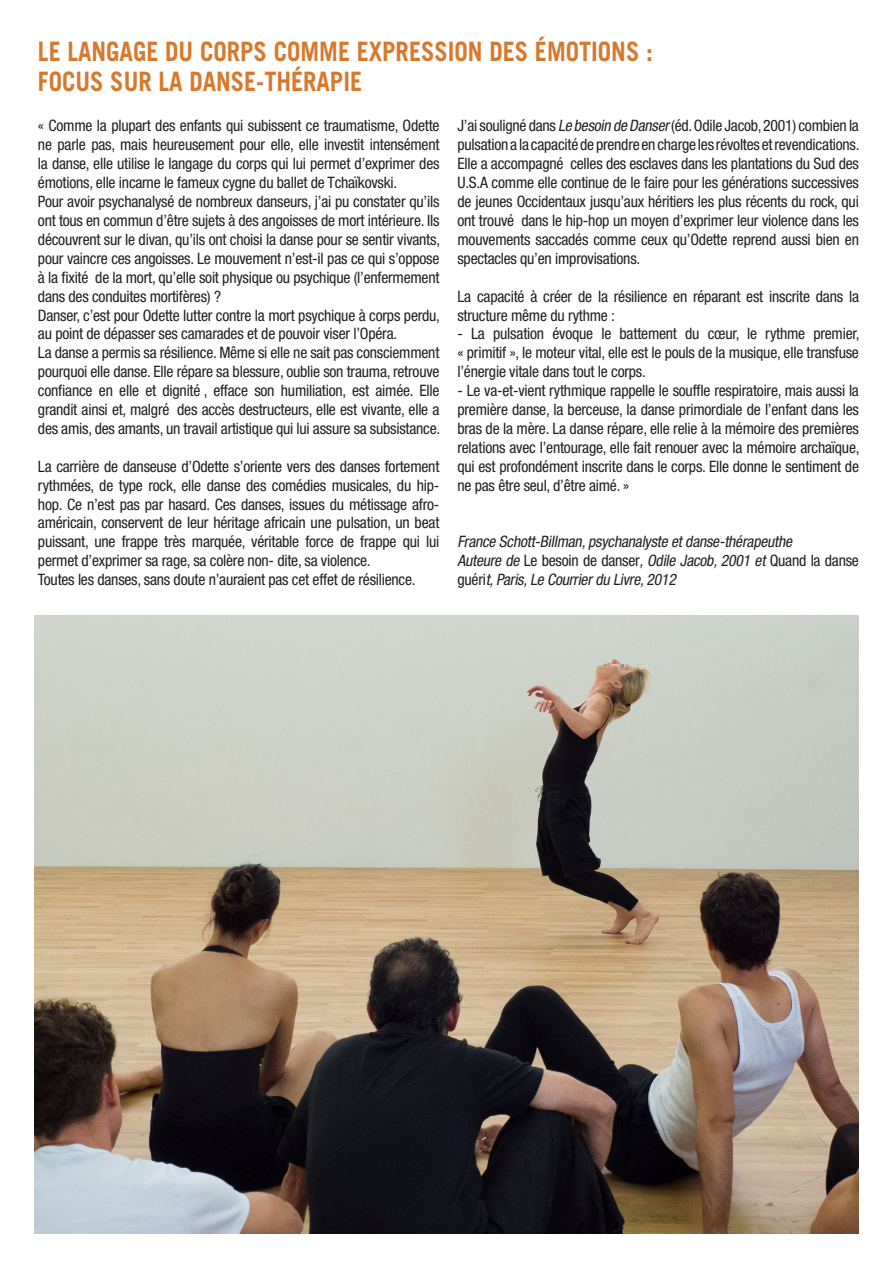
<style>
.page{position:relative;width:893px;height:1263px;background:#fff}
.page>*{position:absolute;margin:0;border:0;box-sizing:border-box;transform-origin:0 0}
.t1{font:700 26.85px "Trade Gothic LT Std";color:#d8782c;scale:.9 1}
.t2{font:condensed 15.75px/18.9px "Helvetica Neue";letter-spacing:-.015em;color:#231f20;text-align:justify}
.t3{font:italic condensed 15.75px/18.9px "Helvetica Neue";color:#231f20}
.s1{font-style:italic}
.s2{font-style:normal}
</style>
<div class="page">
<img style="left:34px;top:616px;width:825px;height:617px">
<p class="t1" style="left:38px;top:35px;width:685px">LE LANGAGE DU CORPS COMME EXPRESSION DES ÉMOTIONS :</p>
<p class="t1" style="left:38px;top:65px;width:362px">FOCUS SUR LA DANSE-THÉRAPIE</p>
<p class="t2" style="left:38px;top:116px;width:403px">« Comme la plupart des enfants qui subissent ce traumatisme, Odette ne parle pas, mais heureusement pour elle, elle investit intensément la danse, elle utilise le langage du corps qui lui permet d’exprimer des émotions, elle incarne le fameux cygne du ballet de Tchaïkovski.</p>
<p class="t2" style="left:38px;top:192px;width:404px">Pour avoir psychanalysé de nombreux danseurs, j’ai pu constater qu’ils ont tous en commun d’être sujets à des angoisses de mort intérieure. Ils découvrent sur le divan, qu’ils ont choisi la danse pour se sentir vivants, pour vaincre ces angoisses. Le mouvement n’est-il pas ce qui s’oppose à la fixité́ de la mort, qu’elle soit physique ou psychique (l’enfermement dans des conduites mortifères) ?</p>
<p class="t2" style="left:38px;top:305px;width:404px">Danser, c’est pour Odette lutter contre la mort psychique à corps perdu, au point de dépasser ses camarades et de pouvoir viser l’Opéra.</p>
<p class="t2" style="left:38px;top:343px;width:404px">La danse a permis sa résilience. Même si elle ne sait pas consciemment pourquoi elle danse. Elle répare sa blessure, oublie son trauma, retrouve confiance en elle et dignité́, efface son humiliation, est aimée. Elle grandit ainsi et, malgré́ des accès destructeurs, elle est vivante, elle a des amis, des amants, un travail artistique qui lui assure sa subsistance.</p>
<p class="t2" style="left:38px;top:457px;width:403px">La carrière de danseuse d’Odette s’oriente vers des danses fortement rythmées, de type rock, elle danse des comédies musicales, du hip&shy;hop. Ce n’est pas par hasard. Ces danses, issues du métissage afro&shy;américain, conservent de leur héritage africain une pulsation, un beat puissant, une frappe très marquée, véritable force de frappe qui lui permet d’exprimer sa rage, sa colère non- dite, sa violence.</p>
<p class="t2" style="left:38px;top:570px;width:379px">Toutes les danses, sans doute n’auraient pas cet effet de résilience.</p>
<p class="t2" style="left:457px;top:116px;width:404px">J’ai souligné dans <span class="s1">Le besoin de Danser</span>(éd. Odile Jacob, 2001) combien la pulsation a la capacité de prendre en charge les révoltes et revendications.<br>Elle a accompagné́ celles des esclaves dans les plantations du Sud des U.S.A comme elle continue de le faire pour les générations successives de jeunes Occidentaux jusqu’aux héritiers les plus récents du rock, qui ont trouvé́ dans le hip-hop un moyen d’exprimer leur violence dans les mouvements saccadés comme ceux qu’Odette reprend aussi bien en spectacles qu’en improvisations.</p>
<p class="t2" style="left:457px;top:286px;width:403px">La capacité à créer de la résilience en réparant est inscrite dans la structure même du rythme :</p>
<p class="t2" style="left:457px;top:324px;width:404px">- La pulsation évoque le battement du cœur, le rythme premier, « primitif », le moteur vital, elle est le pouls de la musique, elle transfuse l’énergie vitale dans tout le corps.</p>
<p class="t2" style="left:457px;top:381px;width:404px">- Le va-et-vient rythmique rappelle le souffle respiratoire, mais aussi la première danse, la berceuse, la danse primordiale de l’enfant dans les bras de la mère. La danse répare, elle relie à la mémoire des premières relations avec l’entourage, elle fait renouer avec la mémoire archaïque, qui est profondément inscrite dans le corps. Elle donne le sentiment de ne pas être seul, d’être aimé. »</p>
<p class="t3" style="left:457px;top:532px;width:339px">France Schott-Billman,psychanalyste etdanse-thérapeuthe</p>
<p class="t3" style="left:457px;top:551px;width:403px">Auteure de <span class="s2">Le besoin de danser</span>,Odile Jacob,2001 et <span class="s2">Quand la danse g u é r i</span> t,Paris,Le Courrierdu Livre,2012</p>
</div>
